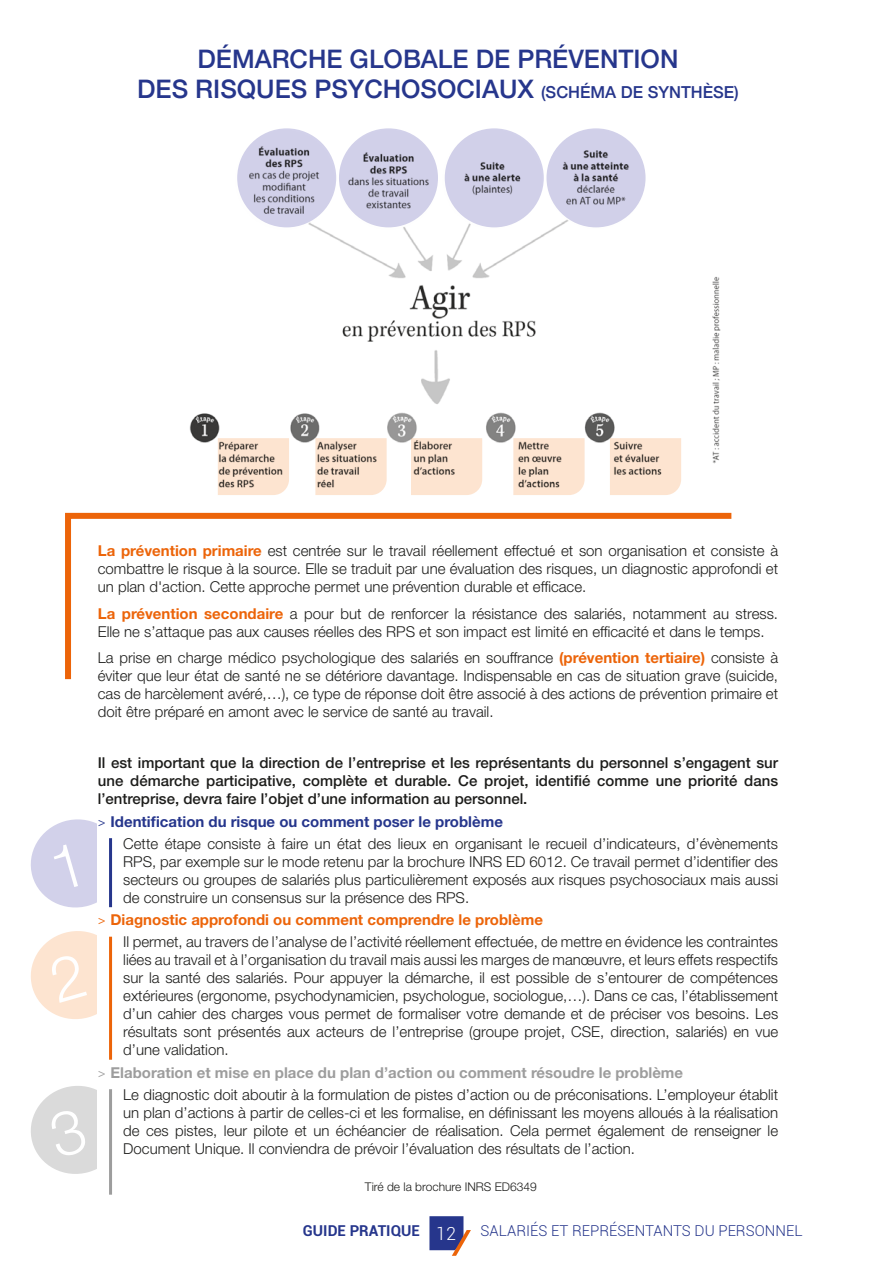
<style>
.page{position:relative;width:893px;height:1263px;background:#fff}
.page>*{position:absolute;margin:0;border:0;box-sizing:border-box;transform-origin:0 0}
.t1{font:500 25.5px/30.6px "Helvetica Neue";color:#26368c;text-align:center}
.t2{font:300 15px/18px "Helvetica Neue LT Std";color:#1d1d1b;text-align:justify}
.t3{font:500 15px/18px "Helvetica Neue LT Std";color:#1d1d1b;text-align:justify}
.t4{font:300 15px "Roboto";color:#26368c}
.t5{font:700 15px "Roboto";color:#26368c}
.t6{font:300 12px "Helvetica Neue LT Std";color:#1d1d1b}
.s1{font-size:16.5px}
.s2{font-weight:700;color:#ec6409}
.s3{font-family:"Roboto";color:#26368c}
.s4{font-weight:700;color:#26368c}
.s5{font-family:"Roboto";color:#ec6409}
.s6{font-family:"Roboto";color:#9d9d9d}
.s7{font-weight:700;color:#9d9d9d}
.s8{font-weight:300;font-size:18px;color:#fff}
</style>
<div class="page">
<svg style="left:429px;top:1216px;width:42px;height:40px"></svg>
<img style="left:189px;top:136px;width:457px;height:344px">
<img style="left:712px;top:276px;width:9px;height:188px">
<svg style="left:237px;top:128px;width:99px;height:99px;background:#c0bfd6"></svg>
<div style="left:445px;top:128px;width:99px;height:99px;background:#d2d1ea;border-radius:50%"></div>
<svg style="left:339px;top:128px;width:99px;height:99px;background:#c3c2d9"></svg>
<svg style="left:546px;top:128px;width:99px;height:99px;background:#c3c2d9"></svg>
<svg style="left:218px;top:438px;width:71px;height:57px;background:#e2ccba"></svg>
<svg style="left:315px;top:438px;width:72px;height:57px;background:#e7d1bf"></svg>
<svg style="left:411px;top:438px;width:71px;height:57px;background:#edd6c3"></svg>
<svg style="left:513px;top:438px;width:72px;height:57px;background:#e9d3c1"></svg>
<svg style="left:610px;top:438px;width:71px;height:57px;background:#edd6c3"></svg>
<svg style="left:65px;top:512px;width:667px;height:168px"></svg>
<hr style="left:109px;top:937px;width:3px;height:123px;background:#ec6409">
<hr style="left:109px;top:1089px;width:3px;height:106px;background:#9d9d9d">
<svg style="left:31px;top:819px;width:82px;height:205px"></svg>
<svg style="left:31px;top:1086px;width:81px;height:88px"></svg>
<h1 class="t1" style="left:137px;top:41px;width:603px">DÉMARCHE GLOBALE DE PRÉVENTION<br>DES RISQUES PSYCHOSOCIAUX <span class="s1">(SCHÉMA DE SYNTHÈSE)</span></h1>
<p class="t2" style="left:98px;top:542px;width:682px"><span class="s2">La prévention primaire</span> est centrée sur le travail réellement effectué et son organisation et consiste à combattre le risque à la source. Elle se traduit par une évaluation des risques, un diagnostic approfondi et un plan d'action. Cette approche permet une prévention durable et efficace.</p>
<p class="t2" style="left:98px;top:604px;width:682px"><span class="s2">La prévention secondaire</span> a pour but de renforcer la résistance des salariés, notamment au stress.<br>Elle ne s’attaque pas aux causes réelles des RPS et son impact est limité en efficacité et dans le temps.</p>
<p class="t2" style="left:98px;top:649px;width:682px">La prise en charge médico psychologique des salariés en souffrance <span class="s2">(prévention tertiaire)</span> consiste à éviter que leur état de santé ne se détériore davantage. Indispensable en cas de situation grave (suicide, cas de harcèlement avéré,…), ce type de réponse doit être associé à des actions de prévention primaire et doit être préparé en amont avec le service de santé au travail.</p>
<p class="t3" style="left:98px;top:754px;width:682px">Il est important que la direction de l’entreprise et les représentants du personnel s’engagent sur une démarche participative, complète et durable. Ce projet, identifié comme une priorité dans l’entreprise, devra faire l’objet d’une information au personnel.</p>
<p class="t2" style="left:123px;top:810px;width:656px;line-height:22.2px;text-indent:-26px"><span class="s3">&gt;</span> <span class="s4">Identification du risque ou comment poser le problème<br></span>Cette étape consiste à faire un état des lieux en organisant le recueil d’indicateurs, d’évènements</p>
<p class="t2" style="left:123px;top:852px;width:656px">RPS, par exemple sur le mode retenu par la brochure INRS ED 6012. Ce travail permet d’identifier des secteurs ou groupes de salariés plus particulièrement exposés aux risques psychosociaux mais aussi de construire un consensus sur la présence des RPS.</p>
<p class="t2" style="left:123px;top:908px;width:656px;line-height:22.2px;text-indent:-26px"><span class="s5">&gt;</span> <span class="s2">Diagnostic approfondi ou comment comprendre le problème<br></span>Il permet, au travers de l’analyse de l’activité réellement effectuée, de mettre en évidence les contraintes</p>
<p class="t2" style="left:123px;top:951px;width:656px">liées au travail et à l’organisation du travail mais aussi les marges de manœuvre, et leurs effets respectifs sur la santé des salariés. Pour appuyer la démarche, il est possible de s’entourer de compétences extérieures (ergonome, psychodynamicien, psychologue, sociologue,…). Dans ce cas, l’établissement d’un cahier des charges vous permet de formaliser votre demande et de préciser vos besoins. Les résultats sont présentés aux acteurs de l’entreprise (groupe projet, CSE, direction, salariés) en vue d’une validation.</p>
<p class="t2" style="left:123px;top:1061px;width:656px;line-height:22.2px;text-indent:-26px"><span class="s6">&gt;</span> <span class="s7">Elaboration et mise en place du plan d’action ou comment résoudre le problème<br></span>Le diagnostic doit aboutir à la formulation de pistes d’action ou de préconisations. L’employeur établit</p>
<p class="t2" style="left:123px;top:1103px;width:656px">un plan d’actions à partir de celles-ci et les formalise, en définissant les moyens alloués à la réalisation de ces pistes, leur pilote et un échéancier de réalisation. Cela permet également de renseigner le Document Unique. Il conviendra de prévoir l’évaluation des résultats de l’action.</p>
<p class="t6" style="left:365px;top:1179px;width:173px">Tiré de la brochure INRS ED6349</p>
<p class="t5" style="left:303px;top:1220px;width:155px">GUIDE PRATIQUE <span class="s8">12</span></p>
<p class="t4" style="left:480px;top:1220px;width:324px">SALARIÉS ET REPRÉSENTANTS DU PERSONNEL</p>
</div>
